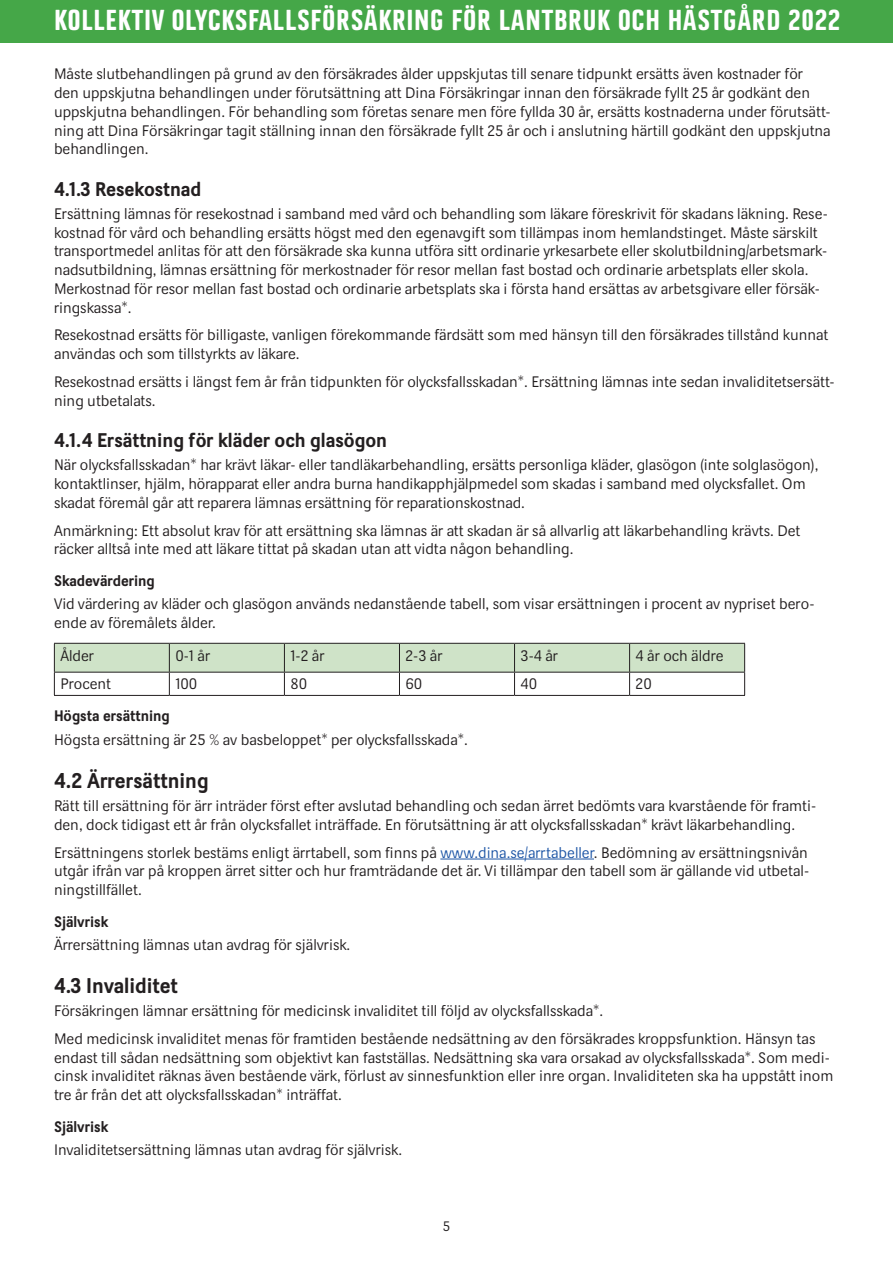
<style>
.page{position:relative;width:893px;height:1263px;background:#fff}
.page>*{position:absolute;margin:0;border:0;box-sizing:border-box;transform-origin:0 0}
.t1{font:28.5px "Dina Headline";letter-spacing:.02em;color:#fff}
.Villkor_rubrik_2{font:700 21px "Dina";color:#231f20}
.Villkor_rubrik_3{font:700 19.5px "Dina";color:#231f20}
.Villkor_text_2{font:15px/18.8px "Dina";color:#231f20}
.Villkor_rubrik_5{font:700 15px "Dina";color:#231f20}
.t2{font:13.5px "Dina";color:#231f20}
.s1{color:#1e56a6}
</style>
<div class="page">
<div style="left:0;top:0;width:893px;height:43px;background:#45a748"></div>
<hr style="left:440px;top:859px;width:154px;height:1px;background:#1e56a6">
<svg style="left:54px;top:643px;width:691px;height:52px"></svg>
<hr style="left:54px;top:695px;width:115px;height:1px;background:#231f20">
<hr style="left:169px;top:695px;width:115px;height:1px;background:#231f20">
<hr style="left:284px;top:695px;width:115px;height:1px;background:#231f20">
<hr style="left:399px;top:695px;width:115px;height:1px;background:#231f20">
<hr style="left:514px;top:695px;width:116px;height:1px;background:#231f20">
<hr style="left:630px;top:695px;width:115px;height:1px;background:#231f20">
<h1 class="t1" style="left:54px;top:4px;width:788px">KOLLEKTIV OLYCKSFALLSFÖRSÄKRING FÖR LANTBRUK OCH HÄSTGÅRD 2022</h1>
<p class="Villkor_text_2" style="left:54px;top:65px;width:778px">Måste slutbehandlingen på grund av den försäkrades ålder uppskjutas till senare tidpunkt ersätts även kostnader för den uppskjutna behandlingen under förutsättning att Dina Försäkringar innan den försäkrade fyllt 25 år godkänt den uppskjutna behandlingen. För behandling som företas senare men före fyllda 30 år, ersätts kostnaderna under förutsätt&shy;ning att Dina Försäkringar tagit ställning innan den försäkrade fyllt 25 år och i anslutning härtill godkänt den uppskjutna behandlingen.</p>
<p class="Villkor_rubrik_3" style="left:54px;top:177px;width:149px">4.1.3 Resekostnad</p>
<p class="Villkor_text_2" style="left:54px;top:204px;width:775px">Ersättning lämnas för resekostnad i samband med vård och behandling som läkare föreskrivit för skadans läkning. Rese&shy;kostnad för vård och behandling ersätts högst med den egenavgift som tillämpas inom hemlandstinget. Måste särskilt transportmedel anlitas för att den försäkrade ska kunna utföra sitt ordinarie yrkesarbete eller skolutbildning/arbetsmark&shy;nadsutbildning, lämnas ersättning för merkostnader för resor mellan fast bostad och ordinarie arbetsplats eller skola.<br>Merkostnad för resor mellan fast bostad och ordinarie arbetsplats ska i första hand ersättas av arbetsgivare eller försäk&shy;ringskassa*.</p>
<p class="Villkor_text_2" style="left:54px;top:326px;width:776px">Resekostnad ersätts för billigaste, vanligen förekommande färdsätt som med hänsyn till den försäkrades tillstånd kunnat användas och som tillstyrkts av läkare.</p>
<p class="Villkor_text_2" style="left:54px;top:372px;width:782px">Resekostnad ersätts i längst fem år från tidpunkten för olycksfallsskadan*. Ersättning lämnas inte sedan invaliditetsersätt&shy;ning utbetalats.</p>
<p class="Villkor_rubrik_3" style="left:54px;top:428px;width:335px">4.1.4 Ersättning för kläder och glasögon</p>
<p class="Villkor_text_2" style="left:54px;top:456px;width:766px">När olycksfallsskadan* har krävt läkar- eller tandläkarbehandling, ersätts personliga kläder, glasögon (inte solglasögon), kontaktlinser, hjälm, hörapparat eller andra burna handikapphjälpmedel som skadas i samband med olycksfallet. Om skadat föremål går att reparera lämnas ersättning för reparationskostnad.</p>
<p class="Villkor_text_2" style="left:54px;top:521px;width:748px">Anmärkning: Ett absolut krav för att ersättning ska lämnas är att skadan är så allvarlig att läkarbehandling krävts. Det räcker alltså inte med att läkare tittat på skadan utan att vidta någon behandling.</p>
<p class="Villkor_rubrik_5" style="left:54px;top:572px;width:102px">Skadevärdering</p>
<p class="Villkor_text_2" style="left:54px;top:594px;width:762px">Vid värdering av kläder och glasögon används nedanstående tabell, som visar ersättningen i procent av nypriset bero&shy;ende av föremålets ålder.</p>
<p class="Villkor_text_2" style="left:60px;top:646px;width:35px">Ålder</p>
<p class="Villkor_text_2" style="left:175px;top:646px;width:36px">0-1 år</p>
<p class="Villkor_text_2" style="left:290px;top:646px;width:36px">1-2 år</p>
<p class="Villkor_text_2" style="left:405px;top:646px;width:39px">2-3 år</p>
<p class="Villkor_text_2" style="left:520px;top:646px;width:39px">3-4 år</p>
<p class="Villkor_text_2" style="left:636px;top:646px;width:89px">4 år och äldre</p>
<p class="Villkor_text_2" style="left:60px;top:675px;width:52px">Procent</p>
<p class="Villkor_text_2" style="left:175px;top:675px;width:24px">100</p>
<p class="Villkor_text_2" style="left:290px;top:675px;width:18px">80</p>
<p class="Villkor_text_2" style="left:405px;top:675px;width:18px">60</p>
<p class="Villkor_text_2" style="left:520px;top:675px;width:18px">40</p>
<p class="Villkor_text_2" style="left:636px;top:675px;width:18px">20</p>
<p class="Villkor_rubrik_5" style="left:54px;top:707px;width:117px">Högsta ersättning</p>
<p class="Villkor_text_2" style="left:54px;top:730px;width:415px">Högsta ersättning är 25 % av basbeloppet* per olycksfallsskada*.</p>
<p class="Villkor_rubrik_2" style="left:54px;top:768px;width:156px">4.2 Ärrersättning</p>
<p class="Villkor_text_2" style="left:54px;top:796px;width:764px">Rätt till ersättning för ärr inträder först efter avslutad behandling och sedan ärret bedömts vara kvarstående för framti&shy;den, dock tidigast ett år från olycksfallet inträffade. En förutsättning är att olycksfallsskadan* krävt läkarbehandling.</p>
<p class="Villkor_text_2" style="left:54px;top:843px;width:757px;text-align:justify">Ersättningens storlek bestäms enligt ärrtabell, som finns på <span class="s1">www.dina.se/arrtabeller</span>. Bedömning av ersättningsnivån utgår ifrån var på kroppen ärret sitter och hur framträdande det är. Vi tillämpar den tabell som är gällande vid utbetal&shy;ningstillfället.</p>
<p class="Villkor_rubrik_5" style="left:54px;top:912px;width:56px">Självrisk</p>
<p class="Villkor_text_2" style="left:54px;top:935px;width:298px">Ärrersättning lämnas utan avdrag för självrisk.</p>
<p class="Villkor_rubrik_2" style="left:54px;top:973px;width:125px">4.3 Invaliditet</p>
<p class="Villkor_text_2" style="left:54px;top:1001px;width:551px">Försäkringen lämnar ersättning för medicinsk invaliditet till följd av olycksfallsskada*.</p>
<p class="Villkor_text_2" style="left:54px;top:1029px;width:781px">Med medicinsk invaliditet menas för framtiden bestående nedsättning av den försäkrades kroppsfunktion. Hänsyn tas endast till sådan nedsättning som objektivt kan fastställas. Nedsättning ska vara orsakad av olycksfallsskada*. Som medi&shy;cinsk invaliditet räknas även bestående värk, förlust av sinnesfunktion eller inre organ. Invaliditeten ska ha uppstått inom tre år från det att olycksfallsskadan* inträffat.</p>
<p class="Villkor_rubrik_5" style="left:54px;top:1117px;width:56px">Självrisk</p>
<p class="Villkor_text_2" style="left:54px;top:1140px;width:350px">Invaliditetsersättning lämnas utan avdrag för självrisk.</p>
<p class="t2" style="left:443px;top:1218px;width:9px">5</p>
</div>
